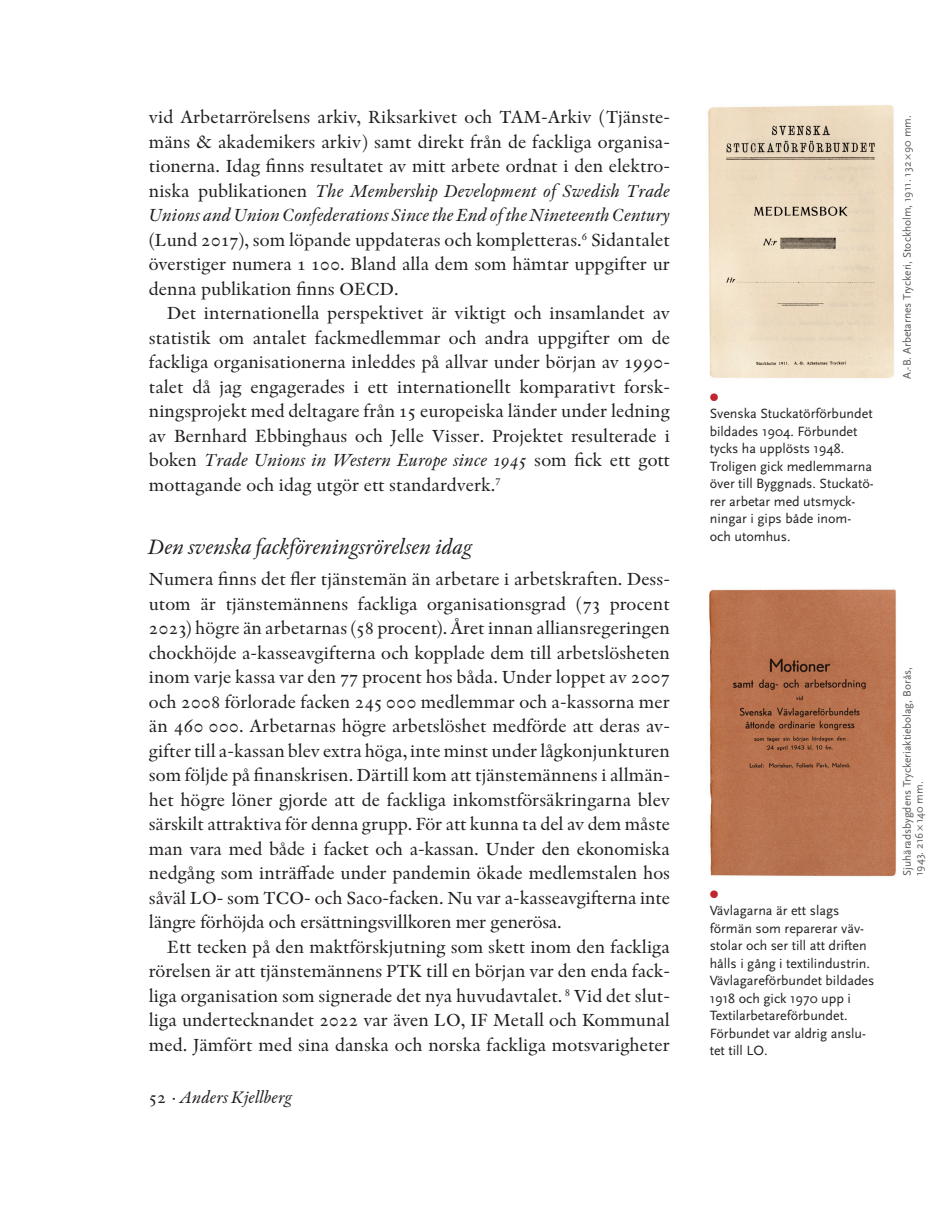
<style>
.page{position:relative;width:943px;height:1216px;background:#fff}
.page>*{position:absolute;margin:0;border:0;box-sizing:border-box;transform-origin:0 0}
.Rubrik_2{font:italic 21.88px "Indigo Antiqua Pro Text";color:#231f20}
.Brödtext{font:18.38px/24.5px "Indigo Antiqua Pro Text";color:#231f20;text-align:justify}
.Brödinledning{font:18.38px/24.5px "Indigo Antiqua Pro Text";color:#231f20;text-align:justify}
.t1{font:italic 17.5px "Indigo Antiqua Pro Text";color:#231f20}
.bildtext__GÄLLER{font:14px/17.5px "Scala Sans OT";color:#231f20}
.bildtext__tryckeri{font:11.38px/12.2px "Scala Sans OT";color:#57585a}
.bildtext__GÄLLER-2{font:10.5px "Mathematical Pi Six";color:#c0262d}
.s1{font-style:italic}
.s2{font-style:normal}
</style>
<div class="page">
<img style="left:708px;top:105px;width:186px;height:274px">
<img style="left:709px;top:589px;width:187px;height:288px">
<p class="Brödtext" style="left:149px;top:105px;width:522px">vid Arbetarrörelsens arkiv, Riksarkivet och TAM-Arkiv (Tjänste&shy;mäns &amp; akademikers arkiv) samt direkt från de fackliga organisa&shy;tionerna. Idag finns resultatet av mitt arbete ordnat i den elektro&shy;niska publikationen <span class="s1">The Membership Development of Swedish Trade Unions and Union Confederations Since the End of the Nineteenth Century </span>(Lund 2017), som löpande uppdateras och kompletteras.<sup>6</sup> Sidantalet överstiger numera 1 100. Bland alla dem som hämtar uppgifter ur denna publikation finns OECD.</p>
<p class="Brödtext" style="left:149px;top:301px;width:522px;text-indent:18px">Det internationella perspektivet är viktigt och insamlandet av statistik om antalet fackmedlemmar och andra uppgifter om de fackliga organisationerna inleddes på allvar under början av 1990- talet då jag engagerades i ett internationellt komparativt forsk&shy;ningsprojekt med deltagare från 15 europeiska länder under ledning av Bernhard Ebbinghaus och Jelle Visser. Projektet resulterade i boken <span class="s1">Trade Unions in Western Europe since 1945</span> som fick ett gott mottagande och idag utgör ett standardverk.<sup>7</sup></p>
<p class="Rubrik_2" style="left:149px;top:533px;width:325px">Den svenska fackföreningsrörelsen idag</p>
<p class="Brödinledning" style="left:149px;top:567px;width:522px">Numera finns det fler tjänstemän än arbetare i arbetskraften. Dess&shy;utom är tjänstemännens fackliga organisationsgrad (73 procent 2023) högre än arbetarnas (58 procent). Året innan alliansregeringen chockhöjde a-kasseavgifterna och kopplade dem till arbetslösheten inom varje kassa var den 77 procent hos båda. Under loppet av 2007 och 2008 förlorade facken 245 000 medlemmar och a-kassorna mer än 460 000. Arbetarnas högre arbetslöshet medförde att deras av&shy;gifter till a-kassan blev extra höga, inte minst under lågkonjunkturen som följde på finanskrisen. Därtill kom att tjänstemännens i allmän&shy;het högre löner gjorde att de fackliga inkomstförsäkringarna blev särskilt attraktiva för denna grupp. För att kunna ta del av dem måste man vara med både i facket och a-kassan. Under den ekonomiska nedgång som inträffade under pandemin ökade medlemstalen hos såväl LO- som TCO- och Saco-facken. Nu var a-kasseavgifterna inte längre förhöjda och ersättningsvillkoren mer generösa.</p>
<p class="Brödtext" style="left:149px;top:934px;width:522px;text-indent:18px">Ett tecken på den maktförskjutning som skett inom den fackliga rörelsen är att tjänstemännens PTK till en början var den enda fack&shy;liga organisation som signerade det nya huvudavtalet. <sup>8</sup> Vid det slut&shy;liga undertecknandet 2022 var även LO, IF Metall och Kommunal med. Jämfört med sina danska och norska fackliga motsvarigheter</p>
<p class="t1" style="left:149px;top:1086px;width:145px"><span class="s2">52</span> · Anders Kjellberg</p>
<p class="bildtext__GÄLLER-2" style="left:709px;top:393px;width:10px">d</p>
<p class="bildtext__GÄLLER" style="left:709px;top:405px;width:165px">Svenska Stuckatörförbundet bildades 1904. Förbundet tycks ha upplösts 1948.<br>Troligen gick medlemmarna över till Byggnads. Stuckatö&shy;rer arbetar med utsmyck&shy;ningar i gips både inom&shy;och utomhus.</p>
<p class="bildtext__tryckeri" style="left:901px;top:379px;width:265px;rotate:-90deg">A.-B. Arbetarnes Tryckeri, Stockholm, 1911. 132×90 mm.</p>
<p class="bildtext__GÄLLER-2" style="left:709px;top:890px;width:10px">d</p>
<p class="bildtext__GÄLLER" style="left:709px;top:902px;width:166px">Vävlagarna är ett slags förmän som reparerar väv&shy;stolar och ser till att driften hålls i gång i textilindustrin.<br>Vävlagareförbundet bildades<br>1918 och gick 1970 upp i<br>Textilarbetareförbundet.<br>Förbundet var aldrig anslu&shy;tet till LO.</p>
<p class="bildtext__tryckeri" style="left:901px;top:876px;width:210px;rotate:-90deg">Sjuhäradsbygdens Tryckeriaktiebolag, Borås,<br>1943. 216×140 mm.</p>
</div>
